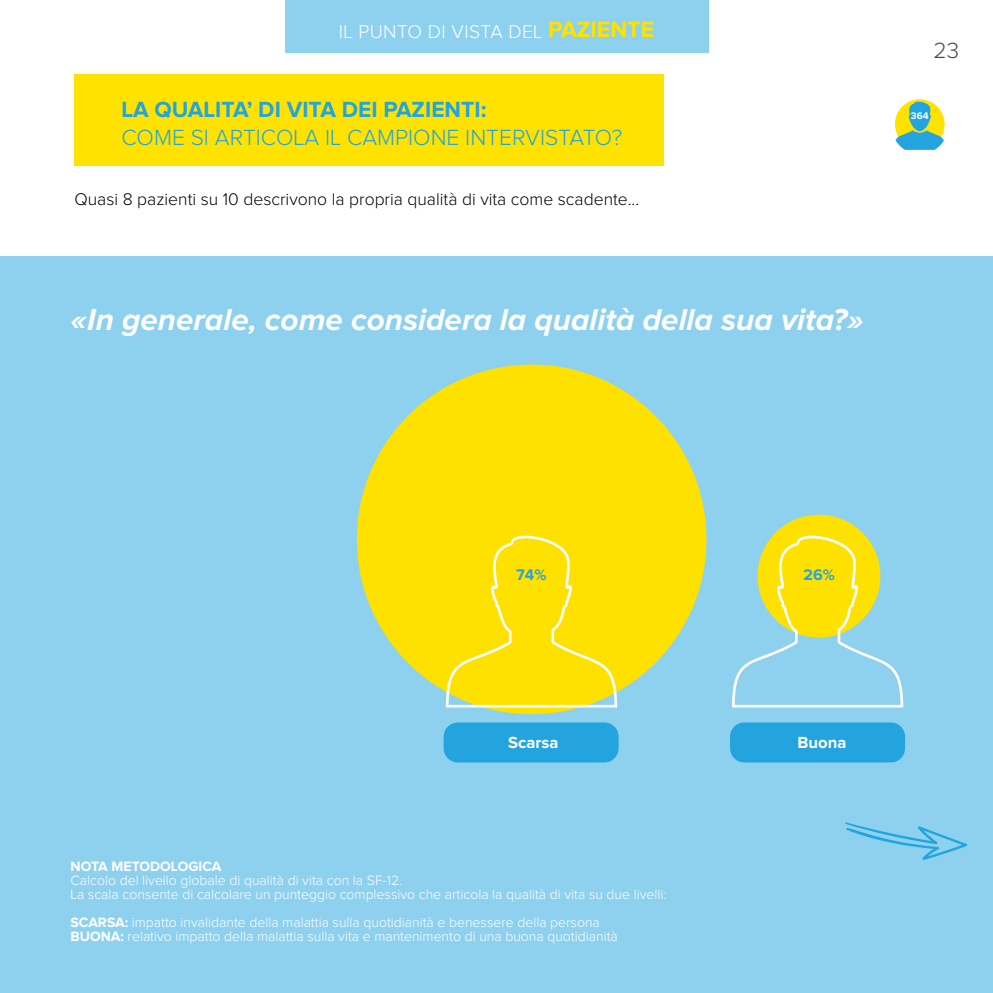
<style>
.page{position:relative;width:993px;height:993px;background:#fff}
.page>*{position:absolute;margin:0;border:0;box-sizing:border-box;transform-origin:0 0}
.t1{font:italic 700 31.5px "Proxima Nova";color:#fff}
.t2{font:300 22.75px "Proxima Nova";color:#20a5df}
.t3{font:700 22.75px "Proxima Nova";color:#20a5df}
.t4{font:300 22.75px "Proxima Nova";color:#4a4a49}
.t5{font:300 19.07px "Proxima Nova";letter-spacing:.02em;color:#fff}
.t6{font:300 17.5px "Proxima Nova";color:#000}
.t7{font:700 16.62px "Proxima Nova";color:#fff}
.t8{font:700 15.92px "Proxima Nova";color:#23a4de}
.t9{font:300 14px/14px "Proxima Nova";color:#fff}
.t10{font:700 14px "Proxima Nova";color:#fff}
.t11{font:700 9.8px "Proxima Nova";color:#fff}
.s1{font-weight:700;font-size:23.1px;color:#ffe200}
.s2{font-weight:700}
</style>
<div class="page">
<div style="left:74px;top:74px;width:589px;height:92px;background:#ffe200"></div>
<div style="left:0;top:257px;width:992px;height:735px;background:#8ed1ef"></div>
<div style="left:729px;top:722px;width:175px;height:40px;background:#23a4de;border-radius:14px"></div>
<div style="left:757px;top:514px;width:123px;height:123px;background:#ffe100;border-radius:50%"></div>
<svg style="left:732px;top:535px;width:170px;height:172px"></svg>
<div style="left:357px;top:364px;width:349px;height:350px;background:#ffe100;border-radius:50%"></div>
<svg style="left:446px;top:535px;width:171px;height:172px"></svg>
<div style="left:443px;top:722px;width:175px;height:40px;background:#23a4de;border-radius:14px"></div>
<svg style="left:845px;top:822px;width:122px;height:37px"></svg>
<svg style="left:894px;top:99px;width:50px;height:51px;background:#96c995"></svg>
<div style="left:285px;top:0;width:422px;height:52px;background:#8ed1ef"></div>
<h3 class="t5" style="left:338px;top:21px;width:317px">IL PUNTO DI VISTA DEL <span class="s1">PAZIENTE</span></h3>
<h2 class="t3" style="left:121px;top:97px;width:366px">LA QUALITA’ DI VITA DEI PAZIENTI:</h2>
<h2 class="t2" style="left:121px;top:124px;width:502px">COME SI ARTICOLA IL CAMPIONE INTERVISTATO?</h2>
<p class="t6" style="left:74px;top:189px;width:566px">Quasi 8 pazienti su 10 descrivono la propria qualità di vita come scadente...</p>
<h1 class="t1" style="left:70px;top:302px;width:794px">«In generale, come considera la qualità della sua vita?»</h1>
<h2 class="t4" style="left:933px;top:38px;width:27px">23</h2>
<p class="t11" style="left:910px;top:110px;width:19px">364</p>
<p class="t8" style="left:516px;top:566px;width:32px">74%</p>
<p class="t8" style="left:803px;top:566px;width:33px">26%</p>
<p class="t7" style="left:508px;top:733px;width:52px">Scarsa</p>
<p class="t7" style="left:797px;top:733px;width:50px">Buona</p>
<p class="t10" style="left:70px;top:858px;width:152px">NOTA METODOLOGICA</p>
<p class="t9" style="left:70px;top:873px;width:597px">Calcolo del livello globale di qualità di vita con la SF-12.<br>La scala consente di calcolare un punteggio complessivo che articola la qualità di vita su due livelli:</p>
<p class="t9" style="left:70px;top:915px;width:548px"><span class="s2">SCARSA:</span> impatto invalidante della malattia sulla quotidianità e benessere della persona<br><span class="s2">BUONA:</span> relativo impatto della malattia sulla vita e mantenimento di una buona quotidianità</p>
</div>
